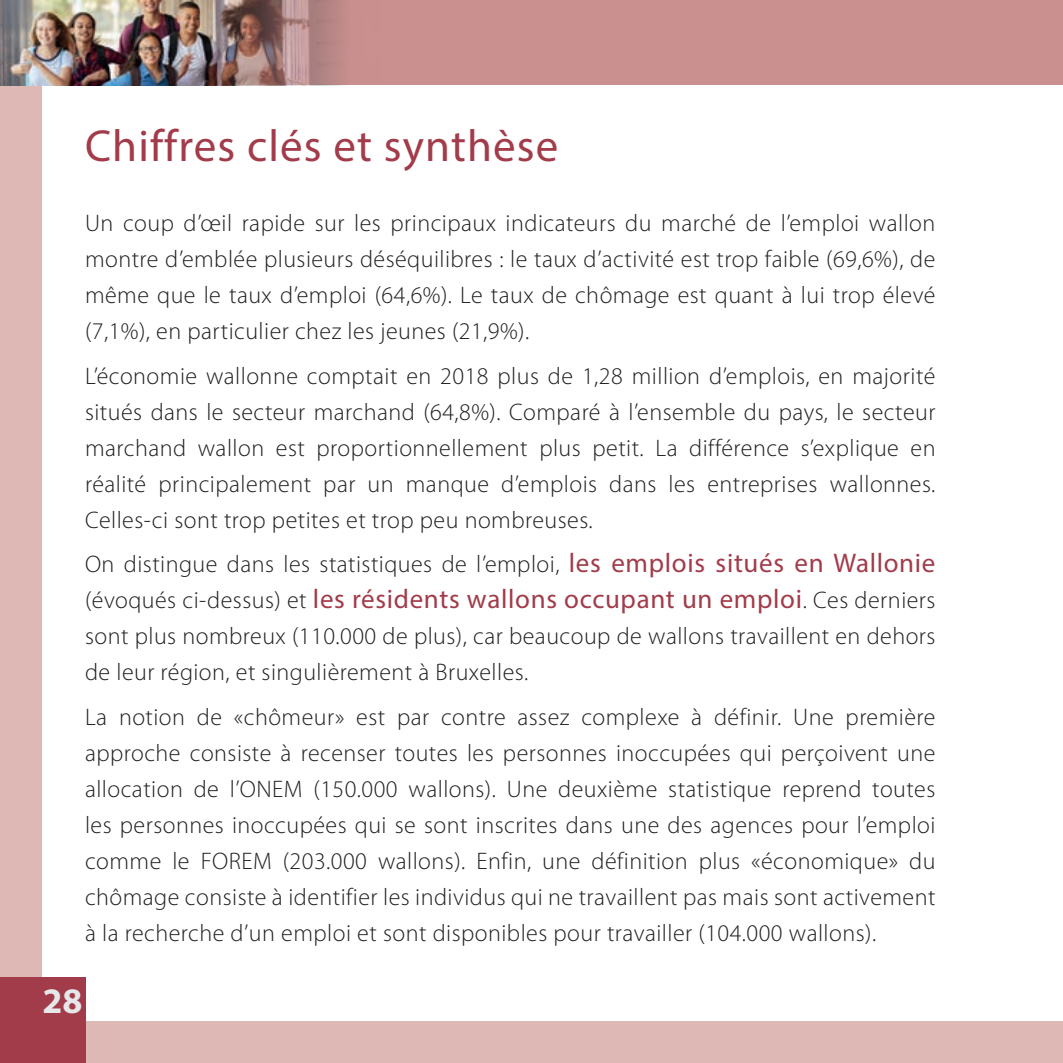
<style>
.page{position:relative;width:1063px;height:1063px;background:#deb8b5}
.page>*{position:absolute;margin:0;border:0;box-sizing:border-box;transform-origin:0 0}
.t1{font:45px "Myriad Pro";letter-spacing:.025em;color:#a23b4a}
.t2{font:700 36px "Myriad Pro";color:#e6e7e9}
.t3{font:27px "Myriad Pro";letter-spacing:.025em;color:#a23b4a}
.t4{font:300 24px/36px "Myriad Pro";letter-spacing:.02em;color:#231f20;text-align:justify}
.s1{font-weight:400;font-size:27px;color:#a23b4a}
.s2{font-weight:300;font-size:24px;color:#231f20}
</style>
<div class="page">
<div style="left:43px;top:43px;width:1020px;height:977px;background:#fff"></div>
<div style="left:0;top:978px;width:85px;height:85px;background:#a23b4a"></div>
<div style="left:0;top:0;width:1063px;height:85px;background:#ca908f"></div>
<img style="left:0;top:0;width:343px;height:85px">
<h1 class="t1" style="left:85px;top:118px;width:475px">Chiffres clés et synthèse</h1>
<p class="t4" style="left:85px;top:206px;width:852px">Un coup d’œil rapide sur les principaux indicateurs du marché de l’emploi wallon montre d’emblée plusieurs déséquilibres : le taux d’activité est trop faible (69,6%), de même que le taux d’emploi (64,6%). Le taux de chômage est quant à lui trop élevé (7,1%), en particulier chez les jeunes (21,9%).</p>
<p class="t4" style="left:85px;top:358px;width:852px">L’économie wallonne comptait en 2018 plus de 1,28 million d’emplois, en majorité situés dans le secteur marchand (64,8%). Comparé à l’ensemble du pays, le secteur marchand wallon est proportionnellement plus petit. La différence s’explique en réalité principalement par un manque d’emplois dans les entreprises wallonnes.<br>Celles-ci sont trop petites et trop peu nombreuses.</p>
<p class="t4" style="left:85px;top:547px;width:852px">On distingue dans les statistiques de l’emploi, <span class="s1">les emplois situés en Wallonie</span></p>
<p class="t3" style="left:85px;top:583px;width:852px"><span class="s2">(évoqués ci-dessus) et</span> les résidents wallons occupant un emploi<span class="s2">. Ces derniers</span></p>
<p class="t4" style="left:85px;top:619px;width:852px">sont plus nombreux (110.000 de plus), car beaucoup de wallons travaillent en dehors de leur région, et singulièrement à Bruxelles.</p>
<p class="t4" style="left:85px;top:699px;width:852px">La notion de «chômeur» est par contre assez complexe à définir. Une première approche consiste à recenser toutes les personnes inoccupées qui perçoivent une allocation de l’ONEM (150.000 wallons). Une deuxième statistique reprend toutes les personnes inoccupées qui se sont inscrites dans une des agences pour l’emploi comme le FOREM (203.000 wallons). Enfin, une définition plus «économique» du chômage consiste à identifier les individus qui ne travaillent pas mais sont activement à la recherche d’un emploi et sont disponibles pour travailler (104.000 wallons).</p>
<h2 class="t2" style="left:43px;top:977px;width:41px">28</h2>
</div>
